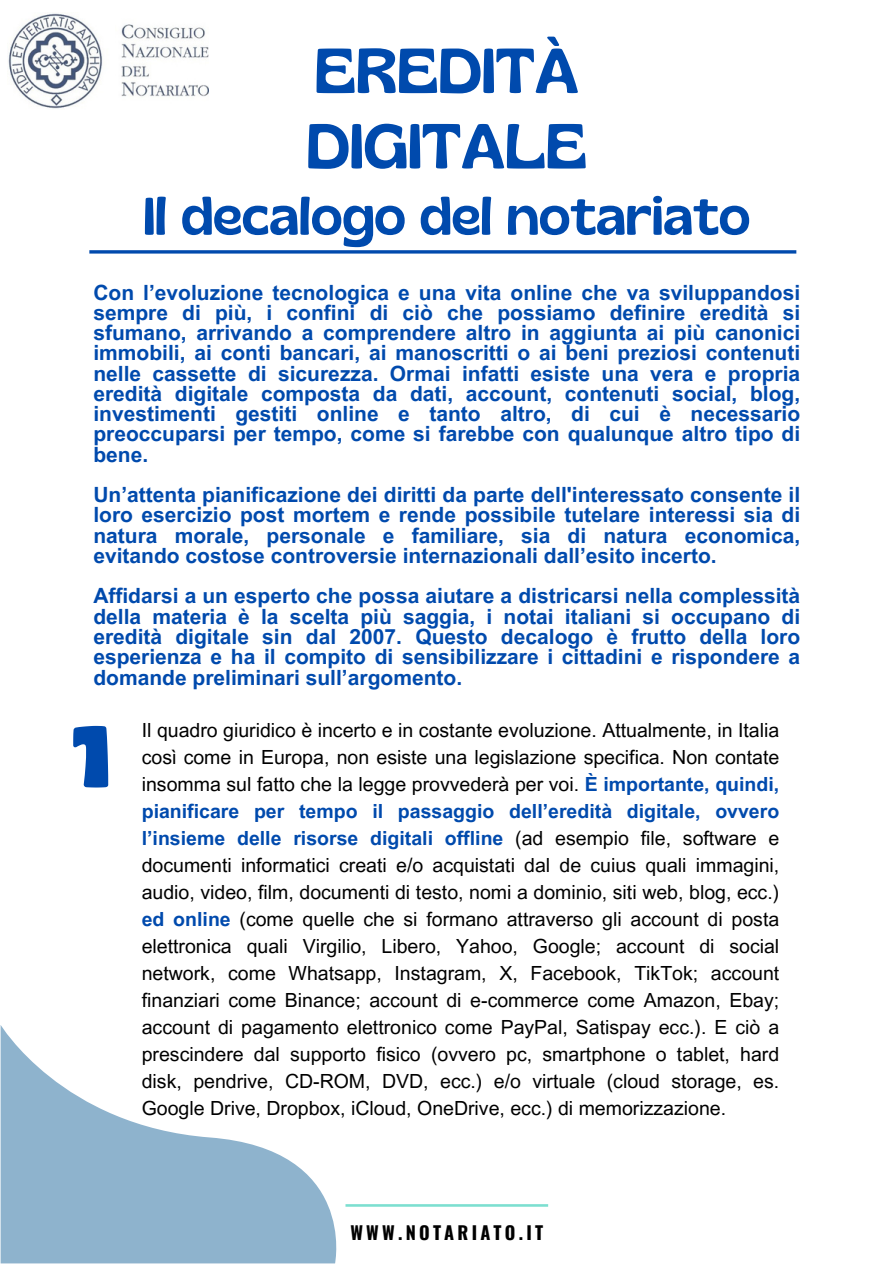
<style>
.page{position:relative;width:894px;height:1264px;background:#fff}
.page>*{position:absolute;margin:0;border:0;box-sizing:border-box;transform-origin:0 0}
.t1{font:700 87px "Gliker";color:#004aad}
.t2{font:63px/75.3px "Gliker";color:#004aad}
.t3{font:52.5px "Gliker";color:#004aad}
.t4{font:700 21px/20.2px "Arial MT Pro";color:#004aad;text-align:justify}
.t5{font:19.5px/27px "Arial MT Pro";color:#000;text-align:justify}
.t6{font:700 18.15px "Oswald";letter-spacing:.18em;color:#000}
.s1{font-weight:700;color:#004aad}
</style>
<div class="page">
<img style="left:8px;top:13px;width:201px;height:96px">
<hr style="left:89px;top:250px;width:707px;height:3px;background:#004aad">
<svg style="left:1px;top:1025px;width:356px;height:238px;fill:#8eb3cd"></svg>
<hr style="left:345px;top:1204px;width:203px;height:2px;background:#7cdfd0">
<h2 class="t2" style="left:306px;top:32px;width:282px">EREDITÀ<br>DIGITALE</h2>
<h4 class="t3" style="left:143px;top:184px;width:608px">Il decalogo del notariato</h4>
<p class="t4" style="left:93px;top:285px;width:708px">Con l’evoluzione tecnologica e una vita online che va sviluppandosi sempre di più, i confini di ciò che possiamo definire eredità si sfumano, arrivando a comprendere altro in aggiunta ai più canonici immobili, ai conti bancari, ai manoscritti o ai beni preziosi contenuti nelle cassette di sicurezza. Ormai infatti esiste una vera e propria eredità digitale composta da dati, account, contenuti social, blog, investimenti gestiti online e tanto altro, di cui è necessario preoccuparsi per tempo, come si farebbe con qualunque altro tipo di bene.</p>
<h1 class="t4" style="left:93px;top:487px;width:708px">Un’attenta pianificazione dei diritti da parte dell'interessato consente il loro esercizio post mortem e rende possibile tutelare interessi sia di natura morale, personale e familiare, sia di natura economica, evitando costose controversie internazionali dall’esito incerto.</h1>
<p class="t4" style="left:93px;top:588px;width:708px">Affidarsi a un esperto che possa aiutare a districarsi nella complessità della materia è la scelta più saggia, i notai italiani si occupano di eredità digitale sin dal 2007. Questo decalogo è frutto della loro esperienza e ha il compito di sensibilizzare i cittadini e rispondere a domande preliminari sull’argomento.</p>
<h4 class="t1" style="left:72px;top:698px;width:39px">1</h4>
<p class="t5" style="left:142px;top:718px;width:639px">Il quadro giuridico è incerto e in costante evoluzione. Attualmente, in Italia così come in Europa, non esiste una legislazione specifica. Non contate insomma sul fatto che la legge provvederà per voi. <span class="s1">È importante, quindi, pianificare per tempo il passaggio dell’eredità digitale, ovvero l’insieme delle risorse digitali offline</span> (ad esempio file, software e documenti informatici creati e/o acquistati dal de cuius quali immagini, audio, video, film, documenti di testo, nomi a dominio, siti web, blog, ecc.) <span class="s1">ed online</span> (come quelle che si formano attraverso gli account di posta elettronica quali Virgilio, Libero, Yahoo, Google; account di social network, come Whatsapp, Instagram, X, Facebook, TikTok; account finanziari come Binance; account di e-commerce come Amazon, Ebay; account di pagamento elettronico come PayPal, Satispay ecc.). E ciò a prescindere dal supporto fisico (ovvero pc, smartphone o tablet, hard disk, pendrive, CD-ROM, DVD, ecc.) e/o virtuale (cloud storage, es.<br>Google Drive, Dropbox, iCloud, OneDrive, ecc.) di memorizzazione.</p>
<h4 class="t6" style="left:350px;top:1218px;width:194px">WWW.NOTARIATO.IT</h4>
</div>
